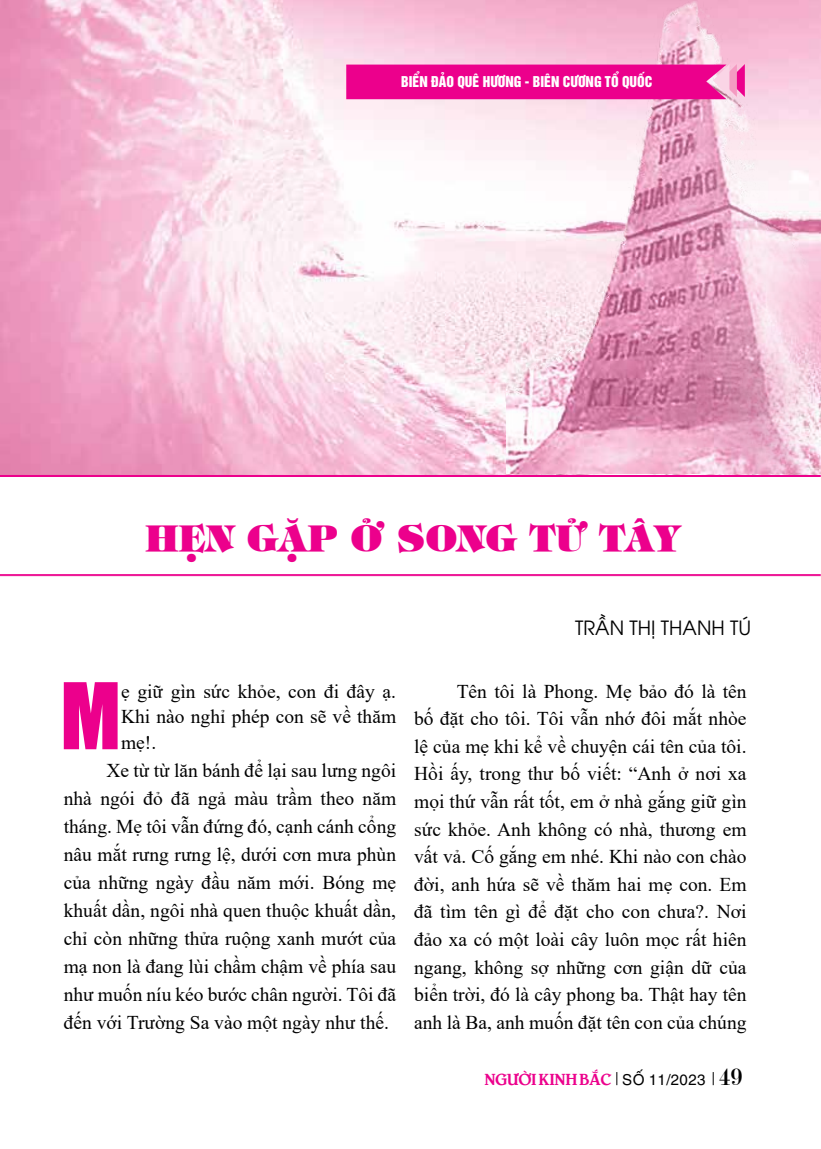
<style>
.page{position:relative;width:821px;height:1149px;background:#fff}
.page>*{position:absolute;margin:0;border:0;box-sizing:border-box;transform-origin:0 0}
.t1{font:84.75px "UTM Impact";color:#ec008c}
.t2{font:35.55px "UVN Bach Tuyet Nang";color:#ec008c}
.t3{font:19.5px/27.6px "Times New Roman";color:#000;text-align:justify}
.t4{font:19.5px "UTM Avo";color:#000}
.t5{font:15px "UTM Bienvenue";color:#ec008c}
.t6{font:13.65px "UTM Helvet Ins";color:#fff}
.s1{font-family:"UTM Helve";color:#000}
.s2{font-family:"Modern";font-size:25.65px;color:#000}
</style>
<div class="page">
<img style="left:0;top:0;width:821px;height:474px">
<img style="left:506px;top:0;width:310px;height:474px">
<svg style="left:616px;top:1072px;width:1px;height:12px"></svg>
<svg style="left:713px;top:1072px;width:1px;height:12px"></svg>
<svg style="left:346px;top:64px;width:399px;height:35px;background:#ec0e91"></svg>
<hr style="left:0;top:475px;width:820px;height:1px;background:#ec008c">
<hr style="left:0;top:476px;width:820px;height:1px;background:#ec008c">
<hr style="left:0;top:575px;width:820px;height:1px;background:#ec008c">
<hr style="left:0;top:574px;width:820px;height:1px;background:#ec008c">
<p class="t6" style="left:401px;top:70px;width:253px">BIỂN ĐẢO QUÊ HƯƠNG - BIÊN CƯƠNG TỔ QUỐC</p>
<h2 class="t2" style="left:146px;top:511px;width:536px">HẸN GẶP Ở SONG TỬ TÂY</h2>
<h1 class="t1" style="left:60px;top:654px;width:62px">M</h1>
<p class="t3" style="left:121px;top:677px;width:276px;line-height:25.8px">ẹ giữ gìn sức khỏe, con đi đây ạ.<br>Khi nào nghỉ phép con sẽ về thăm mẹ!.</p>
<p class="t3" style="left:64px;top:755px;width:334px;text-indent:43px">Xe từ từ lăn bánh để lại sau lưng ngôi nhà ngói đỏ đã ngả màu trầm theo năm tháng. Mẹ tôi vẫn đứng đó, cạnh cánh cổng nâu mắt rưng rưng lệ, dưới cơn mưa phùn của những ngày đầu năm mới. Bóng mẹ khuất dần, ngôi nhà quen thuộc khuất dần, chỉ còn những thửa ruộng xanh mướt của mạ non là đang lùi chầm chậm về phía sau như muốn níu kéo bước chân người. Tôi đã đến với Trường Sa vào một ngày như thế.</p>
<p class="t4" style="left:575px;top:612px;width:178px">TRẦN THỊ THANH TÚ</p>
<p class="t3" style="left:414px;top:676px;width:334px;text-indent:43px">Tên tôi là Phong. Mẹ bảo đó là tên bố đặt cho tôi. Tôi vẫn nhớ đôi mắt nhòe lệ của mẹ khi kể về chuyện cái tên của tôi.<br>Hồi ấy, trong thư bố viết: “Anh ở nơi xa mọi thứ vẫn rất tốt, em ở nhà gắng giữ gìn sức khỏe. Anh không có nhà, thương em vất vả. Cố gắng em nhé. Khi nào con chào đời, anh hứa sẽ về thăm hai mẹ con. Em đã tìm tên gì để đặt cho con chưa?. Nơi đảo xa có một loài cây luôn mọc rất hiên ngang, không sợ những cơn giận dữ của biển trời, đó là cây phong ba. Thật hay tên anh là Ba, anh muốn đặt tên con của chúng</p>
<p class="t5" style="left:484px;top:1066px;width:259px">NGƯỜI KINH BẮC <span class="s1">SỐ 11/2023</span> <span class="s2">49</span></p>
</div>
